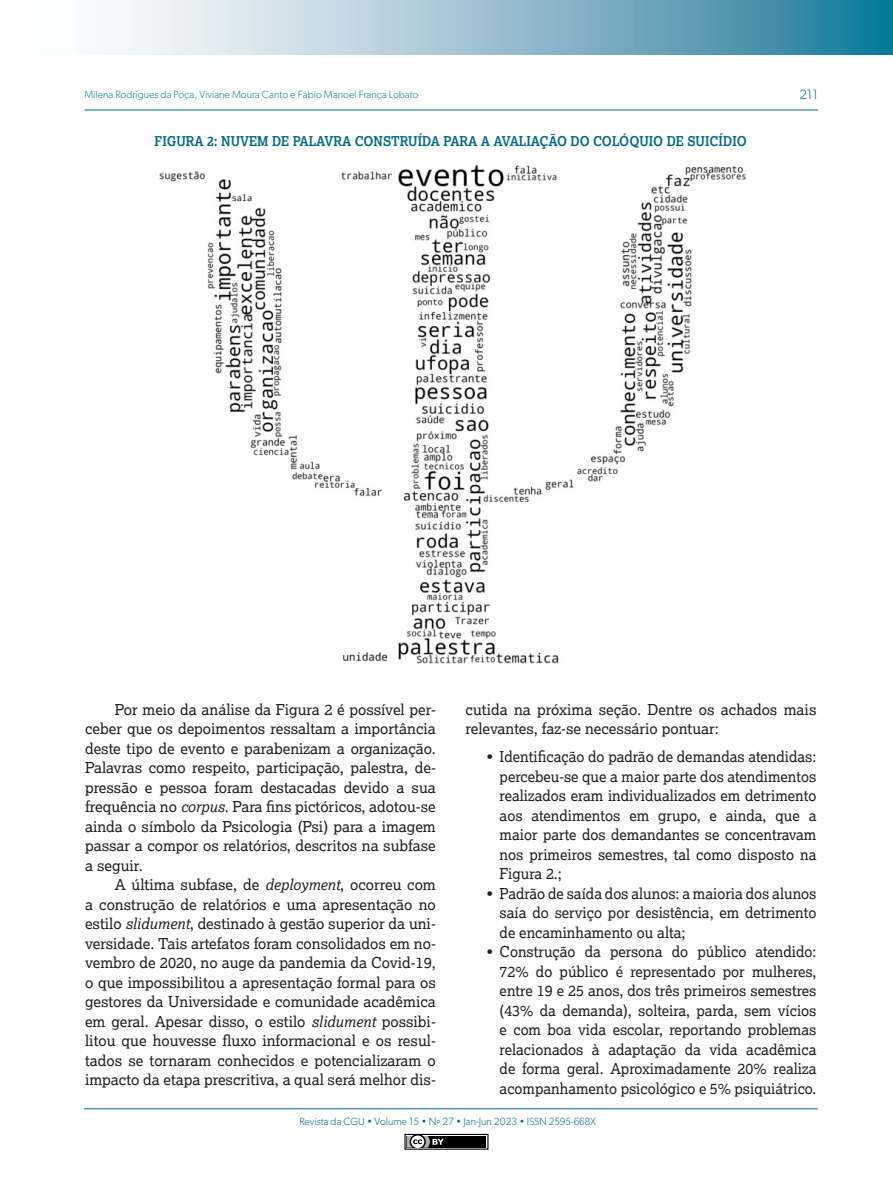
<style>
.page{position:relative;width:893px;height:1191px;background:#fff}
.page>*{position:absolute;margin:0;border:0;box-sizing:border-box;transform-origin:0 0}
.TEXTO_DUAS_COLUNAS{font:15px/19.5px "Lexia";color:#231f20;text-align:justify}
.TITULO_TABELA_E_GRAF{font:700 13.5px "Lexia";color:#006988;scale:.93 1}
.t1{font:300 13.5px "Gibson";color:#006988}
.t2{font:300 10.5px "Gibson";color:#087d9a}
.t3{font:300 10.5px "Gibson";color:#006988}
.s1{font-style:italic}
</style>
<div class="page">
<svg style="left:113px;top:0;width:780px;height:54px"></svg>
<hr style="left:84px;top:110px;width:734px;height:1px;background:#006988">
<hr style="left:84px;top:1108px;width:734px;height:1px;background:#006988">
<div style="left:404px;top:1133px;width:84px;height:16px;border:1px solid #000"></div>
<div style="left:407px;top:1135px;width:79px;height:12px;background:#000"></div>
<svg style="left:407px;top:1135px;width:37px;height:12px"></svg>
<img style="left:159px;top:164px;width:587px;height:500px">
<p class="t2" style="left:84px;top:88px;width:336px">Milena Rodrigues da Poça, Viviane Moura Canto e Fábio Manoel França Lobato</p>
<p class="t1" style="left:799px;top:86px;width:20px">211</p>
<p class="TITULO_TABELA_E_GRAF" style="left:155px;top:133px;width:638px">FIGURA 2: NUVEM DE PALAVRA CONSTRUÍDA PARA A AVALIAÇÃO DO COLÓQUIO DE SUICÍDIO</p>
<p class="TEXTO_DUAS_COLUNAS" style="left:85px;top:699px;width:352px;text-indent:30px">Por meio da análise da Figura 2 é possível per&shy;ceber que os depoimentos ressaltam a importância deste tipo de evento e parabenizam a organização.<br>Palavras como respeito, participação, palestra, de&shy;pressão e pessoa foram destacadas devido a sua frequência no <span class="s1">corpus</span>. Para fins pictóricos, adotou-se ainda o símbolo da Psicologia (Psi) para a imagem passar a compor os relatórios, descritos na subfase a seguir.</p>
<p class="TEXTO_DUAS_COLUNAS" style="left:85px;top:874px;width:352px;text-indent:30px">A última subfase, de <span class="s1">deployment</span>, ocorreu com a construção de relatórios e uma apresentação no estilo <span class="s1">slidument</span>, destinado à gestão superior da uni&shy;versidade. Tais artefatos foram consolidados em no&shy;vembro de 2020, no auge da pandemia da Covid-19, o que impossibilitou a apresentação formal para os gestores da Universidade e comunidade acadêmica em geral. Apesar disso, o estilo <span class="s1">slidument</span> possibi&shy;litou que houvesse fluxo informacional e os resul&shy;tados se tornaram conhecidos e potencializaram o impacto da etapa prescritiva, a qual será melhor dis-</p>
<p class="TEXTO_DUAS_COLUNAS" style="left:466px;top:699px;width:352px">cutida na próxima seção. Dentre os achados mais relevantes, faz-se necessário pontuar:</p>
<p class="TEXTO_DUAS_COLUNAS" style="left:500px;top:746px;width:318px;text-indent:-13px">• Identificação do padrão de demandas atendidas: percebeu-se que a maior parte dos atendimentos realizados eram individualizados em detrimento aos atendimentos em grupo, e ainda, que a maior parte dos demandantes se concentravam nos primeiros semestres, tal como disposto na Figura 2.;</p>
<p class="TEXTO_DUAS_COLUNAS" style="left:500px;top:883px;width:318px;text-indent:-13px">• Padrão de saída dos alunos: a maioria dos alunos saía do serviço por desistência, em detrimento de encaminhamento ou alta;</p>
<p class="TEXTO_DUAS_COLUNAS" style="left:500px;top:941px;width:318px;text-indent:-13px">• Construção da persona do público atendido:<br>72% do público é representado por mulheres, entre 19 e 25 anos, dos três primeiros semestres (43% da demanda), solteira, parda, sem vícios e com boa vida escolar, reportando problemas relacionados à adaptação da vida acadêmica de forma geral. Aproximadamente 20% realiza acompanhamento psicológico e 5% psiquiátrico.</p>
<p class="t3" style="left:299px;top:1115px;width:298px">Revista da CGU • Volume 15 • Nº 27 • Jan-Jun 2023 • ISSN 2595-668X</p>
</div>
